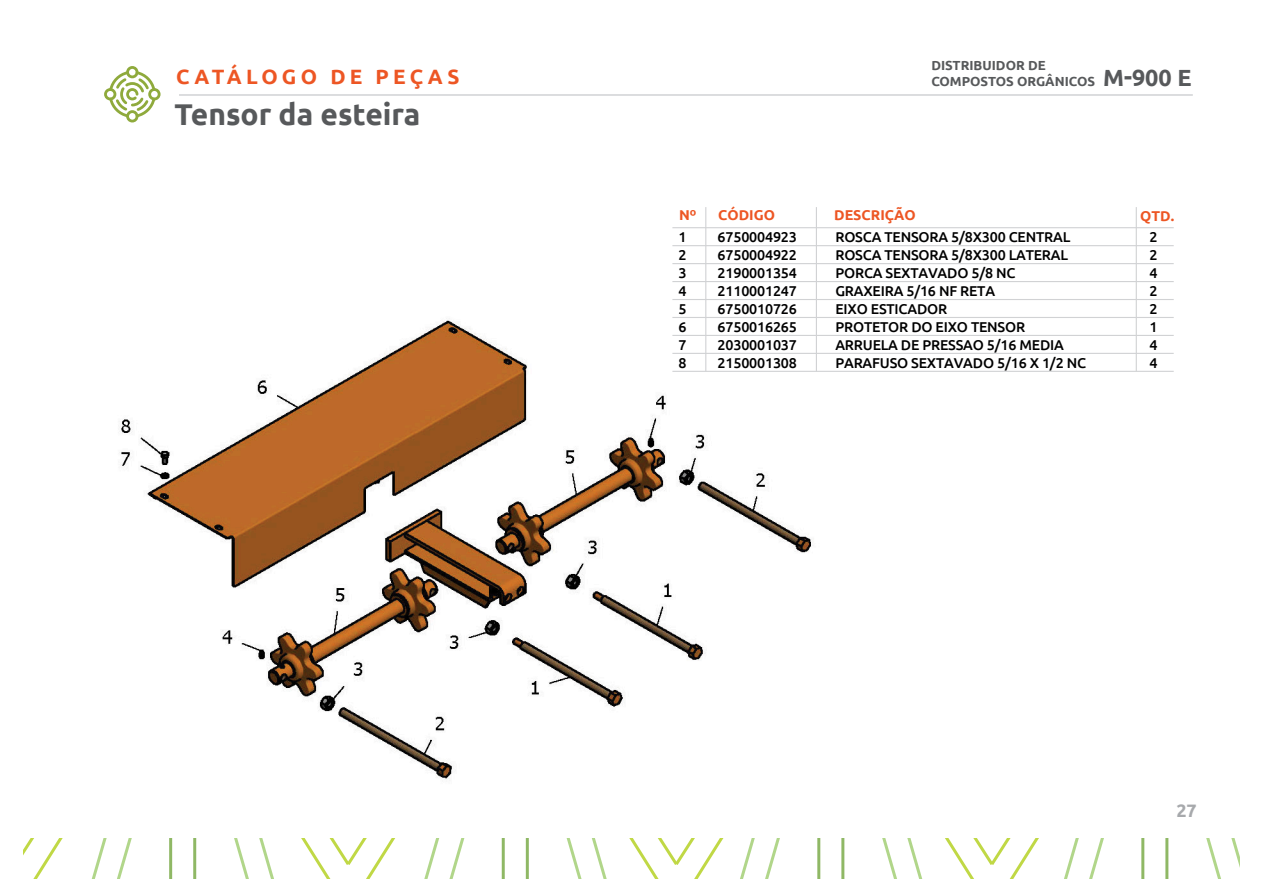
<style>
.page{position:relative;width:1263px;height:893px;background:#fff}
.page>*{position:absolute;margin:0;border:0;box-sizing:border-box;transform-origin:0 0}
.t1{font:700 30px "Ubuntu";color:#57595b}
.t2{font:700 20.7px "Ubuntu";letter-spacing:.2em;color:#ed5624}
.t3{font:700 18px "Ubuntu";color:#a7a9ac}
.t4{font:500 14.25px "Ubuntu";letter-spacing:-.015em;color:#010101}
.t5{font:700 14.25px "Ubuntu";color:#ed5624}
.t6{font:700 13.2px/15.8px "Ubuntu";color:#57595b}
.s1{font-size:23.4px}
</style>
<div class="page">
<img style="left:119px;top:292px;width:724px;height:487px">
<svg style="left:24px;top:839px;width:38px;height:39px"></svg>
<svg style="left:92px;top:839px;width:40px;height:39px"></svg>
<svg style="left:234px;top:839px;width:40px;height:39px"></svg>
<hr style="left:169px;top:839px;width:3px;height:39px;background:#8fb865">
<hr style="left:193px;top:839px;width:3px;height:39px;background:#8fb865">
<svg style="left:302px;top:839px;width:93px;height:39px"></svg>
<svg style="left:424px;top:839px;width:40px;height:39px"></svg>
<svg style="left:567px;top:839px;width:40px;height:39px"></svg>
<hr style="left:502px;top:839px;width:3px;height:39px;background:#8fb865">
<hr style="left:526px;top:839px;width:3px;height:39px;background:#8fb865">
<svg style="left:630px;top:839px;width:93px;height:39px"></svg>
<svg style="left:740px;top:839px;width:40px;height:39px"></svg>
<svg style="left:882px;top:839px;width:40px;height:39px"></svg>
<hr style="left:817px;top:839px;width:3px;height:39px;background:#8fb865">
<hr style="left:841px;top:839px;width:3px;height:39px;background:#8fb865">
<svg style="left:945px;top:839px;width:94px;height:39px"></svg>
<svg style="left:1064px;top:839px;width:40px;height:39px"></svg>
<svg style="left:1206px;top:839px;width:33px;height:39px"></svg>
<hr style="left:1141px;top:839px;width:3px;height:39px;background:#8fb865">
<hr style="left:1165px;top:839px;width:3px;height:39px;background:#8fb865">
<div style="left:104px;top:88px;width:12px;height:12px;border:3px solid #8faa3c;border-radius:50%"></div>
<div style="left:148px;top:88px;width:13px;height:12px;border:3px solid #8faa3c;border-radius:50%"></div>
<div style="left:126px;top:66px;width:12px;height:12px;border:3px solid #8faa3c;border-radius:50%"></div>
<div style="left:126px;top:110px;width:12px;height:12px;border:3px solid #8faa3c;border-radius:50%"></div>
<svg style="left:107px;top:69px;width:50px;height:50px"></svg>
<hr style="left:179px;top:94px;width:1014px;height:2px;background:#d1d2d4">
<hr style="left:816px;top:207px;width:1px;height:164px;background:#d1d2d4">
<hr style="left:705px;top:207px;width:1px;height:164px;background:#d1d2d4">
<hr style="left:1136px;top:207px;width:1px;height:164px;background:#d1d2d4">
<hr style="left:672px;top:227px;width:502px;height:1px;background:#d1d2d4">
<hr style="left:672px;top:245px;width:502px;height:1px;background:#d1d2d4">
<hr style="left:672px;top:263px;width:502px;height:1px;background:#d1d2d4">
<hr style="left:672px;top:281px;width:502px;height:1px;background:#d1d2d4">
<hr style="left:672px;top:299px;width:502px;height:1px;background:#d1d2d4">
<hr style="left:672px;top:317px;width:502px;height:1px;background:#d1d2d4">
<hr style="left:672px;top:335px;width:502px;height:1px;background:#d1d2d4">
<hr style="left:672px;top:353px;width:502px;height:1px;background:#d1d2d4">
<hr style="left:672px;top:371px;width:502px;height:1px;background:#d1d2d4">
<h2 class="t2" style="left:176px;top:64px;width:285px">CATÁLOGO DE PEÇAS</h2>
<h1 class="t1" style="left:175px;top:96px;width:247px">Tensor da esteira</h1>
<p class="t6" style="left:931px;top:58px;width:262px">DISTRIBUIDOR DE<br>COMPOSTOS ORGÂNICOS <span class="s1">M-900 E</span></p>
<p class="t5" style="left:679px;top:207px;width:19px">Nº</p>
<p class="t5" style="left:718px;top:206px;width:58px">CÓDIGO</p>
<p class="t5" style="left:834px;top:206px;width:83px">DESCRIÇÃO</p>
<p class="t5" style="left:1140px;top:207px;width:36px">QTD.</p>
<p class="t4" style="left:678px;top:228px;width:10px">1</p>
<p class="t4" style="left:718px;top:228px;width:81px">6750004923</p>
<p class="t4" style="left:835px;top:228px;width:236px">ROSCA TENSORA 5/8X300 CENTRAL</p>
<p class="t4" style="left:1149px;top:228px;width:10px">2</p>
<p class="t4" style="left:678px;top:246px;width:10px">2</p>
<p class="t4" style="left:718px;top:246px;width:81px">6750004922</p>
<p class="t4" style="left:835px;top:246px;width:234px">ROSCA TENSORA 5/8X300 LATERAL</p>
<p class="t4" style="left:1149px;top:246px;width:10px">2</p>
<p class="t4" style="left:678px;top:264px;width:10px">3</p>
<p class="t4" style="left:718px;top:264px;width:81px">2190001354</p>
<p class="t4" style="left:835px;top:264px;width:182px">PORCA SEXTAVADO 5/8 NC</p>
<p class="t4" style="left:1149px;top:264px;width:10px">4</p>
<p class="t4" style="left:678px;top:282px;width:10px">4</p>
<p class="t4" style="left:718px;top:282px;width:81px">2110001247</p>
<p class="t4" style="left:835px;top:282px;width:161px">GRAXEIRA 5/16 NF RETA</p>
<p class="t4" style="left:1149px;top:282px;width:10px">2</p>
<p class="t4" style="left:678px;top:300px;width:10px">5</p>
<p class="t4" style="left:718px;top:300px;width:81px">6750010726</p>
<p class="t4" style="left:835px;top:300px;width:113px">EIXO ESTICADOR</p>
<p class="t4" style="left:1149px;top:300px;width:10px">2</p>
<p class="t4" style="left:678px;top:318px;width:10px">6</p>
<p class="t4" style="left:718px;top:318px;width:81px">6750016265</p>
<p class="t4" style="left:835px;top:318px;width:191px">PROTETOR DO EIXO TENSOR</p>
<p class="t4" style="left:1149px;top:318px;width:10px">1</p>
<p class="t4" style="left:678px;top:336px;width:10px">7</p>
<p class="t4" style="left:718px;top:336px;width:81px">2030001037</p>
<p class="t4" style="left:835px;top:336px;width:230px">ARRUELA DE PRESSAO 5/16 MEDIA</p>
<p class="t4" style="left:1149px;top:336px;width:10px">4</p>
<p class="t4" style="left:678px;top:354px;width:10px">8</p>
<p class="t4" style="left:718px;top:354px;width:81px">2150001308</p>
<p class="t4" style="left:835px;top:354px;width:252px">PARAFUSO SEXTAVADO 5/16 X 1/2 NC</p>
<p class="t4" style="left:1149px;top:354px;width:10px">4</p>
<p class="t3" style="left:1176px;top:800px;width:22px">27</p>
</div>
